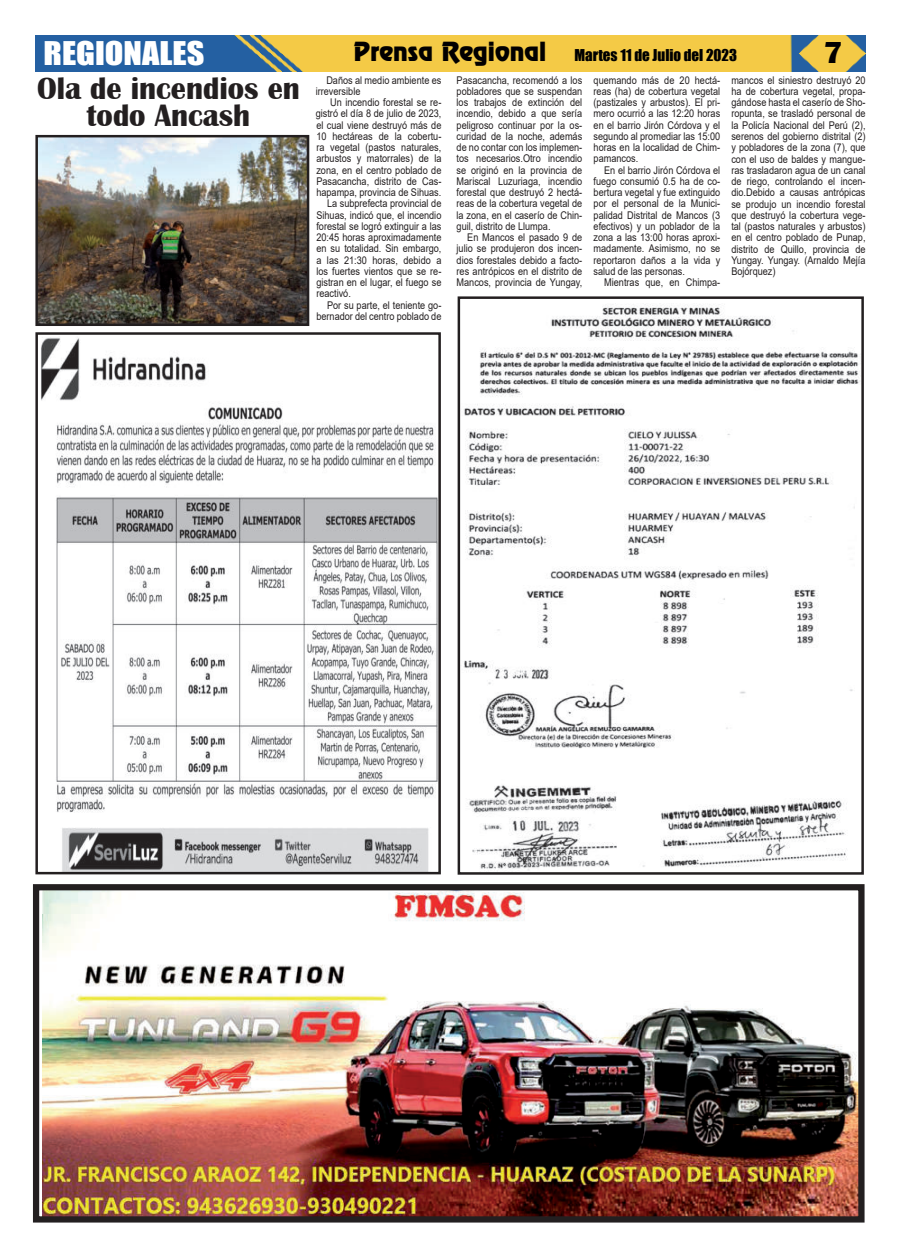
<style>
.page{position:relative;width:900px;height:1258px;background:#fff}
.page>*{position:absolute;margin:0;border:0;box-sizing:border-box;transform-origin:0 0}
.t1{font:700 31.88px/26.2px "Britannic";color:#231f20;text-align:center;scale:.95 1}
.t2{font:700 31.25px "Britannic";color:#020000}
.t3{font:30px "Impact";color:#fff;scale:1.14 1}
.t4{font:15px "Impact";color:#000}
.t5{font:10.62px/11.2px "Arial";color:#231f20;text-align:justify;scale:.86 1}
.s1{font-family:"Renfrew Normal";font-size:23.75px;color:#020000}
</style>
<div class="page">
<img style="left:35px;top:36px;width:831px;height:35px">
<img style="left:42px;top:891px;width:816px;height:324px">
<div style="left:33px;top:884px;width:832px;height:338px;border:6px solid #231f20"></div>
<img style="left:464px;top:303px;width:396px;height:568px">
<div style="left:458px;top:296px;width:406px;height:579px;border:3px solid #231f20"></div>
<img style="left:41px;top:337px;width:396px;height:533px">
<div style="left:35px;top:332px;width:406px;height:542px;border:3px solid #231f20"></div>
<img style="left:39px;top:139px;width:266px;height:183px">
<div style="left:35px;top:135px;width:274px;height:191px;border:3px solid #231f20"></div>
<h3 class="t3" style="left:44px;top:39px;width:143px">REGIONALES</h3>
<h3 class="t4" style="left:353px;top:48px;width:385px"><span class="s1">Prensa Regional</span> Martes 11 de Julio del 2023</h3>
<h2 class="t2" style="left:824px;top:42px;width:21px">7</h2>
<h1 class="t1" style="left:37px;top:78px;width:278px">Ola de incendios en todo Ancash</h1>
<p class="t5" style="left:316px;top:75px;width:148px;text-indent:11px">Daños al medio ambiente es irreversible</p>
<p class="t5" style="left:457px;top:75px;width:148px">Pasacancha, recomendó a los pobladores que se suspendan los trabajos de extinción del incendio, debido a que sería peligroso continuar por la os&shy;curidad de la noche, además de no contar con los implemen&shy;tos necesarios.Otro incendio se originó en la provincia de Mariscal Luzuriaga, incendio forestal que destruyó 2 hectá&shy;reas de la cobertura vegetal de la zona, en el caserío de Chin&shy;guil, distrito de Llumpa.</p>
<p class="t5" style="left:457px;top:233px;width:148px;text-indent:11px">En Mancos el pasado 9 de julio se produjeron dos incen&shy;dios forestales debido a facto&shy;res antrópicos en el distrito de Mancos, provincia de Yungay,</p>
<p class="t5" style="left:594px;top:75px;width:149px">quemando más de 20 hectá&shy;reas (ha) de cobertura vegetal (pastizales y arbustos). El pri&shy;mero ocurrió a las 12:20 horas en el barrio Jirón Córdova y el segundo al promediar las 15:00 horas en la localidad de Chim&shy;pamancos.</p>
<p class="t5" style="left:594px;top:165px;width:149px;text-indent:11px">En el barrio Jirón Córdova el fuego consumió 0.5 ha de co&shy;bertura vegetal y fue extinguido por el personal de la Munici&shy;palidad Distrital de Mancos (3 efectivos) y un poblador de la zona a las 13:00 horas aproxi&shy;madamente. Asimismo, no se reportaron daños a la vida y salud de las personas.</p>
<p class="t5" style="left:604px;top:278px;width:136px">Mientras que, en Chimpa-</p>
<p class="t5" style="left:731px;top:75px;width:158px">mancos el siniestro destruyó 20 ha de cobertura vegetal, propa&shy;gándose hasta el caserío de Sho&shy;ropunta, se trasladó personal de la Policía Nacional del Perú (2), serenos del gobierno distrital (2) y pobladores de la zona (7), que con el uso de baldes y mangue&shy;ras trasladaron agua de un canal de riego, controlando el incen&shy;dio.Debido a causas antrópicas se produjo un incendio forestal que destruyó la cobertura vege&shy;tal (pastos naturales y arbustos) en el centro poblado de Punap, distrito de Quillo, provincia de Yungay. Yungay. (Arnaldo Mejía Bojórquez)</p>
<p class="t5" style="left:330px;top:98px;width:131px">Un incendio forestal se re-</p>
<p class="t5" style="left:316px;top:109px;width:148px">gistró el día 8 de julio de 2023,</p>
<p class="t5" style="left:316px;top:120px;width:147px">el cual viene destruyó más de</p>
<p class="t5" style="left:316px;top:132px;width:147px">10 hectáreas de la cobertu-</p>
<p class="t5" style="left:316px;top:143px;width:147px">ra vegetal (pastos naturales,</p>
<p class="t5" style="left:316px;top:154px;width:147px">arbustos y matorrales) de la</p>
<p class="t5" style="left:316px;top:165px;width:147px">zona, en el centro poblado de</p>
<p class="t5" style="left:316px;top:177px;width:147px">Pasacancha, distrito de Cas-</p>
<p class="t5" style="left:316px;top:188px;width:147px">hapampa, provincia de Sihuas.</p>
<p class="t5" style="left:327px;top:199px;width:135px">La subprefecta provincial de</p>
<p class="t5" style="left:316px;top:210px;width:147px">Sihuas, indicó que, el incendio</p>
<p class="t5" style="left:316px;top:222px;width:147px">forestal se logró extinguir a las</p>
<p class="t5" style="left:316px;top:233px;width:147px">20:45 horas aproximadamente</p>
<p class="t5" style="left:316px;top:244px;width:147px">en su totalidad. Sin embargo,</p>
<p class="t5" style="left:316px;top:255px;width:147px">a las 21:30 horas, debido a</p>
<p class="t5" style="left:316px;top:267px;width:147px">los fuertes vientos que se re-</p>
<p class="t5" style="left:316px;top:278px;width:147px">gistran en el lugar, el fuego se</p>
<p class="t5" style="left:316px;top:289px;width:42px">reactivó.</p>
<p class="t5" style="left:327px;top:300px;width:135px">Por su parte, el teniente go-</p>
<p class="t5" style="left:316px;top:312px;width:147px">bernador del centro poblado de</p>
</div>
